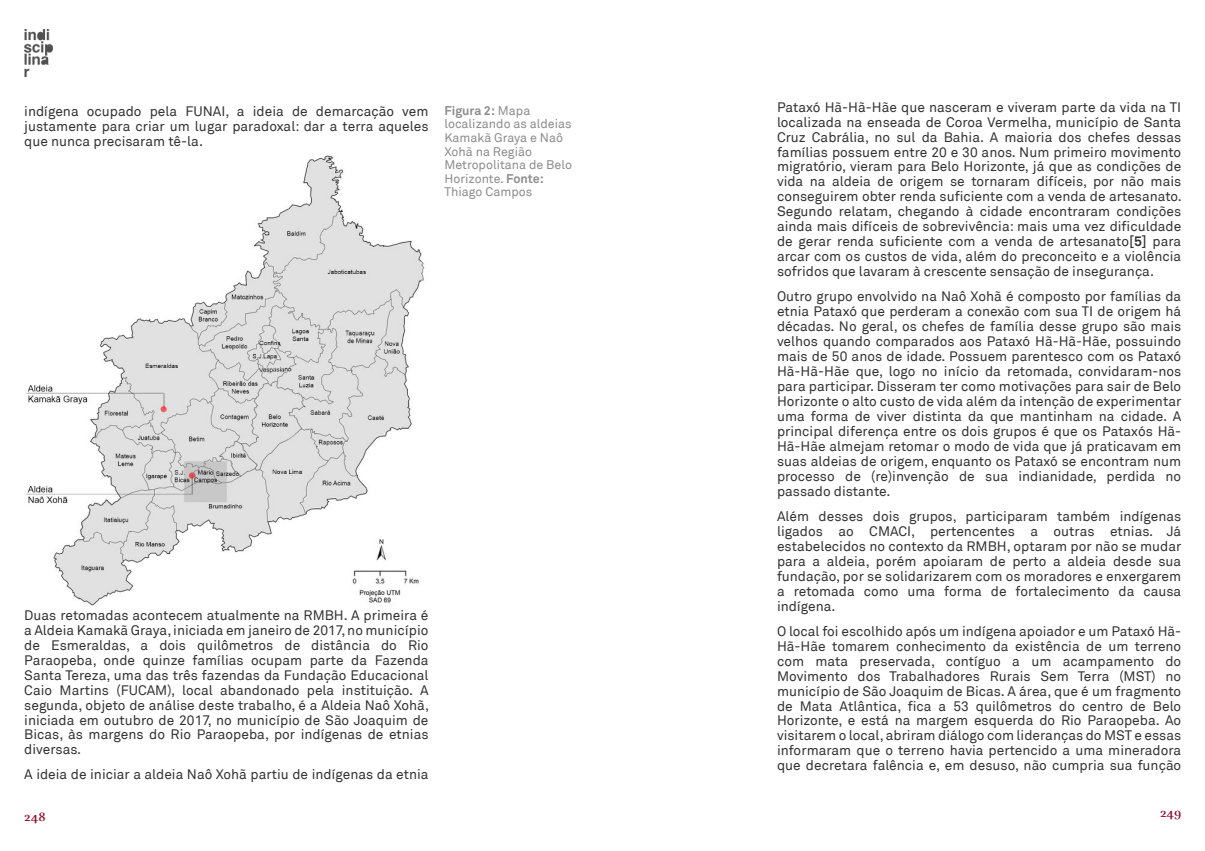
<style>
.page{position:relative;width:1205px;height:851px;background:#fff}
.page>*{position:absolute;margin:0;border:0;box-sizing:border-box;transform-origin:0 0}
.t1{font:13.75px/15px "Akkurat";color:#333;text-align:justify}
.t2{font:12.5px/13.6px "Akkurat";color:#8c8c8c}
.t3{font:700 12.5px "Rufina";color:#911231}
.s1{font-weight:700}
</style>
<div class="page">
<img style="left:24px;top:30px;width:28px;height:46px">
<img style="left:26px;top:155px;width:399px;height:451px">
<p class="t1" style="left:24px;top:103px;width:406px">indígena ocupado pela FUNAI, a ideia de demarcação vem justamente para criar um lugar paradoxal: dar a terra aqueles que nunca precisaram tê-la.</p>
<p class="t2" style="left:444px;top:103px;width:129px"><span class="s1">Figura 2:</span> Mapa localizando as aldeias<br>Kamakã Graya e Naô<br>Xohã na Região<br>Metropolitana de Belo<br>Horizonte. <span class="s1">Fonte:<br></span>Thiago Campos</p>
<p class="t1" style="left:24px;top:606px;width:406px">Duas retomadas acontecem atualmente na RMBH. A primeira é a Aldeia Kamakã Graya,iniciada em janeiro de 2017, no município de Esmeraldas, a dois quilômetros de distância do Rio Paraopeba, onde quinze famílias ocupam parte da Fazenda Santa Tereza, uma das três fazendas da Fundação Educacional Caio Martins (FUCAM), local abandonado pela instituição. A segunda, objeto de análise deste trabalho, é a Aldeia Naô Xohã, iniciada em outubro de 2017, no município de São Joaquim de Bicas, às margens do Rio Paraopeba, por indígenas de etnias diversas.</p>
<p class="t1" style="left:24px;top:766px;width:406px">A ideia de iniciar a aldeia Naô Xohã partiu de indígenas da etnia</p>
<p class="t3" style="left:24px;top:808px;width:23px">248</p>
<p class="t1" style="left:777px;top:99px;width:406px">Pataxó Hã-Hã-Hãe que nasceram e viveram parte da vida na TI localizada na enseada de Coroa Vermelha, município de Santa Cruz Cabrália, no sul da Bahia. A maioria dos chefes dessas famílias possuem entre 20 e 30 anos. Num primeiro movimento migratório, vieram para Belo Horizonte, já que as condições de vida na aldeia de origem se tornaram difíceis, por não mais conseguirem obter renda suficiente com a venda de artesanato.<br>Segundo relatam, chegando à cidade encontraram condições ainda mais difíceis de sobrevivência: mais uma vez dificuldade de gerar renda suficiente com a venda de artesanato<span class="s1">[5]</span> para arcar com os custos de vida, além do preconceito e a violência sofridos que lavaram à crescente sensação de insegurança.</p>
<p class="t1" style="left:777px;top:288px;width:406px">Outro grupo envolvido na Naô Xohã é composto por famílias da etnia Pataxó que perderam a conexão com sua TI de origem há décadas. No geral, os chefes de família desse grupo são mais velhos quando comparados aos Pataxó Hã-Hã-Hãe, possuindo mais de 50 anos de idade. Possuem parentesco com os Pataxó Hã-Hã-Hãe que, logo no início da retomada, convidaram-nos para participar. Disseram ter como motivações para sair de Belo Horizonte o alto custo de vida além da intenção de experimentar uma forma de viver distinta da que mantinham na cidade. A principal diferença entre os dois grupos é que os Pataxós Hã-Hã-Hãe almejam retomar o modo de vida que já praticavam em suas aldeias de origem, enquanto os Pataxó se encontram num processo de (re)invenção de sua indianidade, perdida no passado distante.</p>
<p class="t1" style="left:777px;top:508px;width:406px">Além desses dois grupos, participaram também indígenas ligados ao CMACI, pertencentes a outras etnias. Já estabelecidos no contexto da RMBH, optaram por não se mudar para a aldeia, porém apoiaram de perto a aldeia desde sua fundação, por se solidarizarem com os moradores e enxergarem a retomada como uma forma de fortalecimento da causa indígena.</p>
<p class="t1" style="left:777px;top:622px;width:406px">O local foi escolhido após um indígena apoiador e um Pataxó Hã-Hã-Hãe tomarem conhecimento da existência de um terreno com mata preservada, contíguo a um acampamento do Movimento dos Trabalhadores Rurais Sem Terra (MST) no município de São Joaquim de Bicas. A área, que é um fragmento de Mata Atlântica, fica a 53 quilômetros do centro de Belo Horizonte, e está na margem esquerda do Rio Paraopeba. Ao visitarem o local, abriram diálogo com lideranças do MST e essas informaram que o terreno havia pertencido a uma mineradora que decretara falência e, em desuso, não cumpria sua função</p>
<p class="t3" style="left:1160px;top:804px;width:23px">249</p>
</div>
